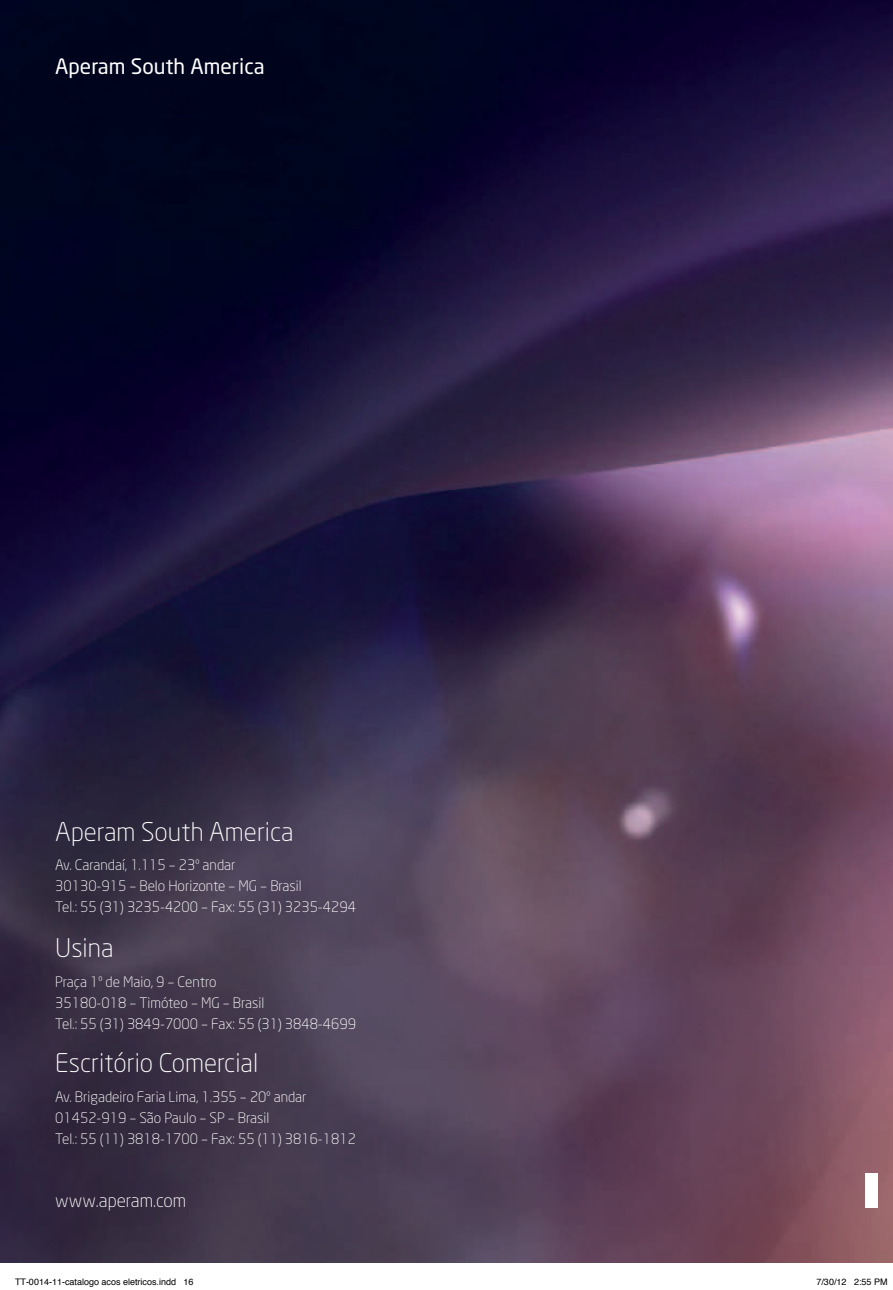
<style>
.page{position:relative;width:893px;height:1290px;background:#fff}
.page>*{position:absolute;margin:0;border:0;box-sizing:border-box;transform-origin:0 0}
.t1{font:300 25.5px "Neo Sans";color:#fff}
.t2{font:21px "Neo Sans Pro";color:#fff}
.t3{font:300 18px "Neo Sans";color:#fff}
.t4{font:300 14.25px/21px "Neo Sans";color:#fff}
.t5{font:9px "Helvetica";color:#000}
</style>
<div class="page">
<img style="left:0;top:0;width:893px;height:1263px">
<img style="left:865px;top:1173px;width:12px;height:35px">
<h2 class="t2" style="left:55px;top:54px;width:211px">Aperam South America</h2>
<h1 class="t1" style="left:55px;top:816px;width:240px">Aperam South America</h1>
<p class="t4" style="left:55px;top:854px;width:302px">Av. Carandaí, 1.115 – 23º andar<br>30130-915 – Belo Horizonte – MG – Brasil<br>Tel.: 55 (31) 3235-4200 – Fax: 55 (31) 3235-4294</p>
<h1 class="t1" style="left:55px;top:933px;width:60px">Usina</h1>
<p class="t4" style="left:55px;top:971px;width:302px">Praça 1º de Maio, 9 – Centro<br>35180-018 – Timóteo – MG – Brasil<br>Tel.: 55 (31) 3849-7000 – Fax: 55 (31) 3848-4699</p>
<h1 class="t1" style="left:55px;top:1048px;width:204px">Escritório Comercial</h1>
<p class="t4" style="left:55px;top:1086px;width:302px">Av. Brigadeiro Faria Lima, 1.355 – 20º andar<br>01452-919 – São Paulo – SP – Brasil<br>Tel.: 55 (11) 3818-1700 – Fax: 55 (11) 3816-1812</p>
<p class="t3" style="left:55px;top:1189px;width:133px">www.aperam.com</p>
<p class="t5" style="left:15px;top:1275px;width:180px">TT-0014-11-catalogo acos eletricos.indd 16</p>
<p class="t5" style="left:816px;top:1275px;width:73px">7/30/12 2:55 PM</p>
</div>
